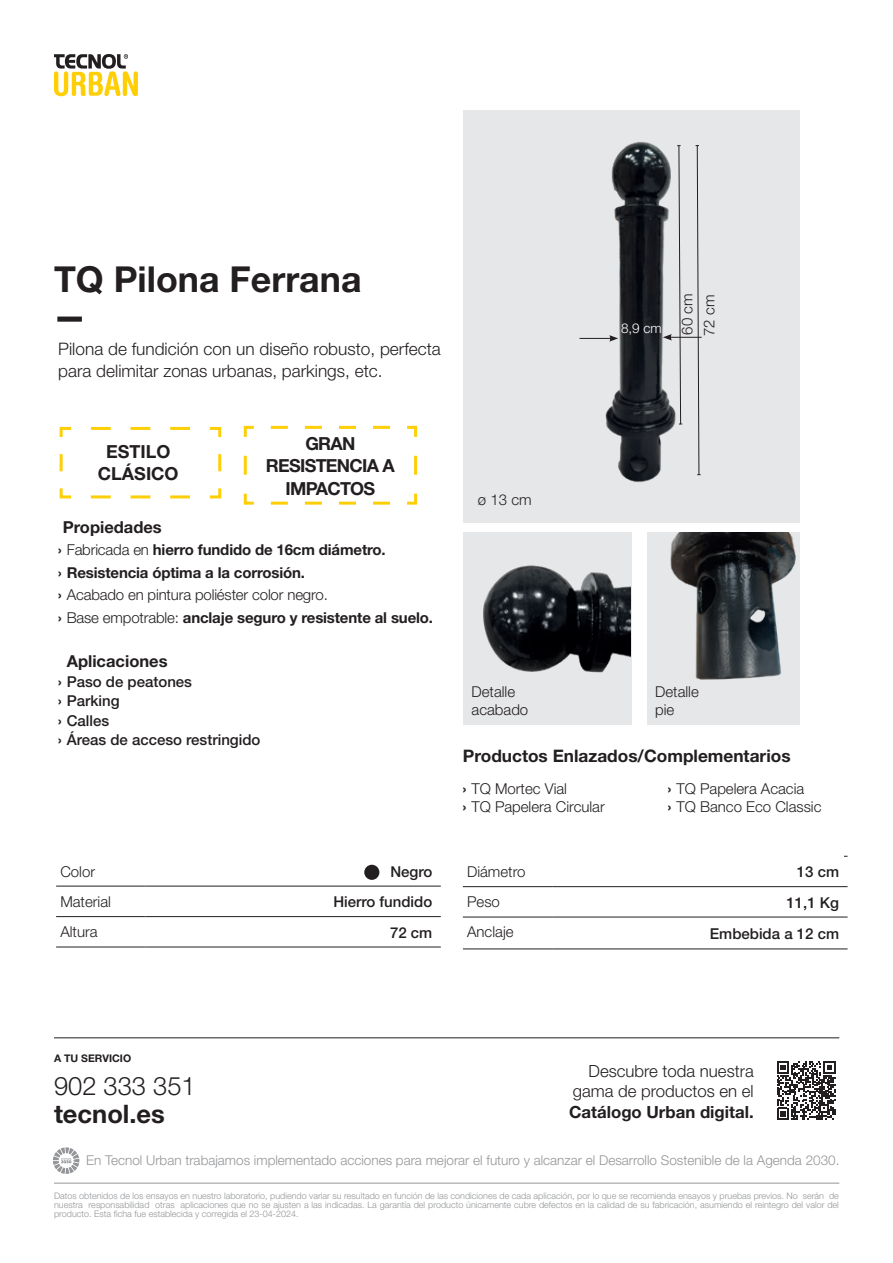
<style>
.page{position:relative;width:893px;height:1263px;background:#fff}
.page>*{position:absolute;margin:0;border:0;box-sizing:border-box;transform-origin:0 0}
.t1{font:700 35.85px "Helvetica Neue";color:#231f20}
.t2{font:300 25.5px "Helvetica Neue";color:#231f20}
.t3{font:700 25.5px "Helvetica Neue";color:#231f20}
.t4{font:700 18px/22.5px "Helvetica Neue";letter-spacing:-.04em;color:#231f20;text-align:center}
.t5{font:700 18px/21.6px "Helvetica Neue";color:#231f20;text-align:center}
.t6{font:300 17.25px/22.2px "Helvetica Neue";color:#231f20}
.t7{font:700 17.25px "Helvetica Neue";color:#231f20}
.t8{font:300 16.8px/20.1px "Helvetica Neue";color:#231f20;text-align:right}
.t9{font:700 16.8px "Helvetica Neue";color:#231f20}
.t10{font:700 16.5px "Helvetica Neue";color:#231f20}
.t11{font:700 15px/22.5px "Helvetica Neue";letter-spacing:-.01em;color:#231f20}
.t12{font:300 15px/18px "Helvetica Neue";color:#231f20}
.t13{font:500 15px/19.5px "Helvetica Neue";color:#231f20}
.t14{font:300 15px/18px "Helvetica Neue LT Pro";color:#231f20}
.t15{font:300 13.5px "Helvetica Neue";color:#939598}
.t16{font:300 13.5px "Helvetica Neue";color:#fff}
.t17{font:700 10.5px "Helvetica Neue LT Pro";color:#231f20}
.t18{font:300 9px/9px "Helvetica Neue";color:#939598;text-align:justify}
.s1{font-weight:300}
.s2{font-weight:700}
.s3{font-family:"Helvetica Neue LT Pro"}
</style>
<div class="page">
<div style="left:57px;top:317px;width:25px;height:5px;background:#231f20"></div>
<svg style="left:54px;top:54px;width:84px;height:42px"></svg>
<div style="left:463px;top:110px;width:336px;height:413px;background:#e6e7e9"></div>
<img style="left:580px;top:141px;width:122px;height:342px">
<svg style="left:696px;top:145px;width:5px;height:330px"></svg>
<hr style="left:54px;top:1037px;width:785px;height:1px;background:#231f20">
<hr style="left:54px;top:1183px;width:785px;height:1px;background:#939598">
<svg style="left:777px;top:1061px;width:59px;height:59px"></svg>
<svg style="left:53px;top:1147px;width:26px;height:27px"></svg>
<svg style="left:59px;top:426px;width:163px;height:73px"></svg>
<svg style="left:243px;top:425px;width:175px;height:80px"></svg>
<hr style="left:56px;top:886px;width:89px;height:1px;background:#231f20">
<hr style="left:145px;top:886px;width:296px;height:1px;background:#231f20">
<hr style="left:56px;top:916px;width:89px;height:1px;background:#231f20">
<hr style="left:145px;top:916px;width:296px;height:1px;background:#231f20">
<hr style="left:145px;top:947px;width:296px;height:1px;background:#231f20">
<hr style="left:56px;top:947px;width:89px;height:1px;background:#231f20">
<hr style="left:552px;top:856px;width:296px;height:1px;background:#231f20">
<hr style="left:552px;top:886px;width:296px;height:1px;background:#231f20">
<hr style="left:552px;top:917px;width:296px;height:1px;background:#231f20">
<hr style="left:552px;top:949px;width:296px;height:1px;background:#231f20">
<hr style="left:463px;top:886px;width:89px;height:1px;background:#231f20">
<hr style="left:463px;top:917px;width:89px;height:1px;background:#231f20">
<hr style="left:463px;top:949px;width:89px;height:1px;background:#231f20">
<div style="left:364px;top:865px;width:15px;height:15px;background:#231f20;border-radius:50%"></div>
<div style="left:450px;top:849px;width:394px;height:14px;background:#fff"></div>
<div style="left:463px;top:532px;width:168px;height:193px;background:#e6e7e9"></div>
<img style="left:483px;top:565px;width:147px;height:108px">
<div style="left:647px;top:532px;width:152px;height:193px;background:#e6e7e9"></div>
<img style="left:670px;top:532px;width:126px;height:148px">
<hr style="left:579px;top:338px;width:33px;height:1px;background:#231f20">
<svg style="left:609px;top:335px;width:9px;height:7px"></svg>
<hr style="left:669px;top:337px;width:33px;height:1px;background:#231f20">
<svg style="left:663px;top:145px;width:19px;height:280px"></svg>
<h1 class="t1" style="left:54px;top:257px;width:309px">TQ Pilona Ferrana</h1>
<h3 class="t6" style="left:58px;top:338px;width:384px">Pilona de fundición con un diseño robusto, perfecta para delimitar zonas urbanas, parkings, etc.</h3>
<h3 class="t5" style="left:98px;top:440px;width:82px">ESTILO<br>CLÁSICO</h3>
<h3 class="t4" style="left:266px;top:432px;width:131px">GRAN<br>RESISTENCIA A<br>IMPACTOS</h3>
<h3 class="t10" style="left:63px;top:516px;width:100px">Propiedades</h3>
<h3 class="t11" style="left:58px;top:538px;width:376px">› <span class="s1">Fabricada en</span> hierro fundido de 16cm diámetro.<br>› Resistencia óptima a la corrosión.<br>› <span class="s1">Acabado en pintura poliéster color negro.<br></span>› <span class="s1">Base empotrable:</span> anclaje seguro y resistente al suelo.</h3>
<h3 class="t10" style="left:67px;top:651px;width:102px">Aplicaciones</h3>
<h3 class="t13" style="left:58px;top:671px;width:204px"><span class="s2">›</span> Paso de peatones<br><span class="s2">›</span> Parking<br><span class="s2">›</span> Calles<br><span class="s2">›</span> Áreas de acceso restringido</h3>
<h3 class="t12" style="left:60px;top:862px;width:36px">Color</h3>
<h3 class="t13" style="left:390px;top:861px;width:43px">Negro</h3>
<h3 class="t12" style="left:60px;top:893px;width:52px">Material</h3>
<h3 class="t13" style="left:333px;top:892px;width:100px">Hierro fundido</h3>
<h3 class="t12" style="left:60px;top:922px;width:39px">Altura</h3>
<h3 class="t13" style="left:390px;top:922px;width:44px">72 cm</h3>
<h3 class="t12" style="left:478px;top:490px;width:55px"><span class="s3">ø</span> 13 cm</h3>
<h3 class="t16" style="left:621px;top:320px;width:42px">8,9 cm</h3>
<h3 class="t12" style="left:678px;top:334px;width:43px;rotate:-90deg">60 cm</h3>
<h3 class="t12" style="left:700px;top:336px;width:43px;rotate:-90deg">72 cm</h3>
<h3 class="t14" style="left:472px;top:682px;width:58px">Detalle acabado</h3>
<h3 class="t14" style="left:655px;top:682px;width:45px">Detalle pie</h3>
<h3 class="t7" style="left:463px;top:745px;width:329px">Productos Enlazados/Complementarios</h3>
<h3 class="t12" style="left:463px;top:780px;width:143px"><span class="s2">›</span> TQ Mortec Vial<br><span class="s2">›</span> TQ Papelera Circular</h3>
<h3 class="t12" style="left:668px;top:780px;width:155px"><span class="s2">›</span> TQ Papelera Acacia<br><span class="s2">›</span> TQ Banco Eco Classic</h3>
<h3 class="t12" style="left:467px;top:862px;width:60px">Diámetro</h3>
<h3 class="t13" style="left:797px;top:862px;width:44px">13 cm</h3>
<h3 class="t12" style="left:467px;top:892px;width:34px">Peso</h3>
<h3 class="t13" style="left:786px;top:892px;width:54px">11,1 Kg</h3>
<h3 class="t12" style="left:467px;top:923px;width:48px">Anclaje</h3>
<h3 class="t13" style="left:710px;top:924px;width:131px">Embebida a 12 cm</h3>
<p class="t17" style="left:54px;top:1052px;width:79px">A TU SERVICIO</p>
<h2 class="t2" style="left:54px;top:1070px;width:143px">902 333 351</h2>
<h2 class="t3" style="left:54px;top:1098px;width:112px">tecnol.es</h2>
<h3 class="t8" style="left:573px;top:1061px;width:182px">Descubre toda nuestra gama de productos en el</h3>
<h3 class="t9" style="left:569px;top:1101px;width:186px">Catálogo Urban digital.</h3>
<h3 class="t15" style="left:86px;top:1152px;width:755px">En Tecnol Urban trabajamos implementado acciones para mejorar el futuro y alcanzar el Desarrollo Sostenible de la Agenda 2030.</h3>
<p class="t18" style="left:54px;top:1191px;width:786px">Datos obtenidos de los ensayos en nuestro laboratorio, pudiendo variar su resultado en función de las condiciones de cada aplicación, por lo que se recomienda ensayos y pruebas previos. No serán de nuestra responsabilidad otras aplicaciones que no se ajusten a las indicadas. La garantía del producto únicamente cubre defectos en la calidad de su fabricación, asumiendo el reintegro del valor del producto. Esta ficha fue establecida y corregida el 23-04-2024.</p>
</div>
